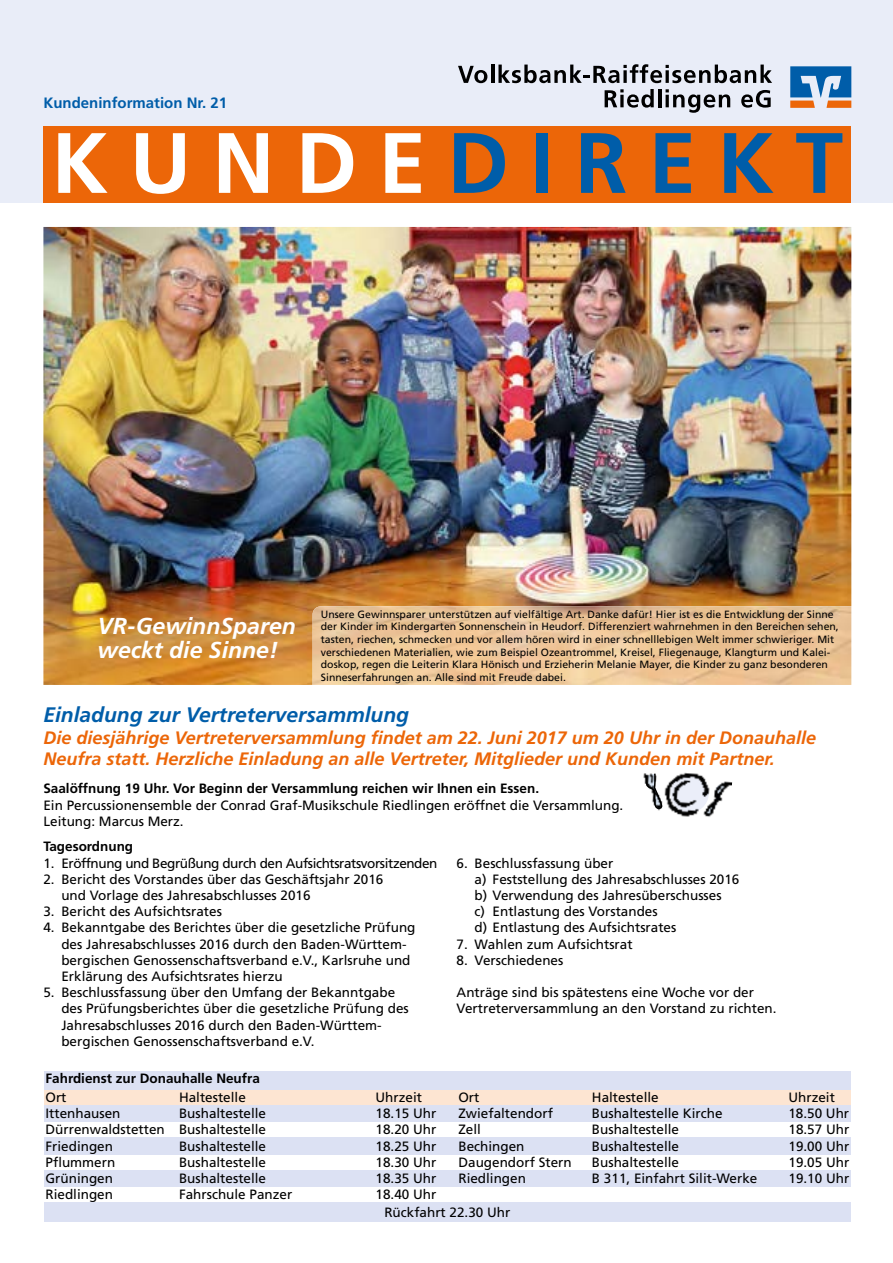
<style>
.page{position:relative;width:893px;height:1263px;background:#fff}
.page>*{position:absolute;margin:0;border:0;box-sizing:border-box;transform-origin:0 0}
.t1{font:700 85.5px "Frutiger";letter-spacing:.25em;color:#005da9}
.t2{font:italic 700 23.1px/24px "Frutiger";color:#fff}
.t3{font:italic 700 21px "Frutiger";color:#005da9}
.t4{font:italic 700 18px/21.6px "Frutiger";color:#ec6608}
.t5{font:700 15px "Frutiger";color:#005da9}
.t6{font:13.5px/16.2px "Frutiger";color:#000}
.t7{font:700 13.5px "Frutiger";color:#000}
.t8{font:13.5px "Frutiger";letter-spacing:-.03em;color:#000}
.t9{font:10.5px/12.6px "Frutiger";color:#000}
.s1{color:#fff}
</style>
<div class="page">
<img style="left:43px;top:227px;width:808px;height:458px">
<img style="left:313px;top:606px;width:538px;height:79px">
<div style="left:0;top:0;width:893px;height:202px;background:#e9edf8"></div>
<div style="left:43px;top:126px;width:808px;height:76px;background:#ec6608"></div>
<svg style="left:605px;top:89px;width:49px;height:19px"></svg>
<hr style="left:658px;top:89px;width:3px;height:18px;background:#000">
<svg style="left:666px;top:89px;width:64px;height:24px"></svg>
<svg style="left:741px;top:90px;width:30px;height:18px"></svg>
<svg style="left:458px;top:66px;width:29px;height:17px"></svg>
<hr style="left:491px;top:65px;width:3px;height:18px;background:#000">
<svg style="left:498px;top:64px;width:274px;height:19px"></svg>
<svg style="left:790px;top:66px;width:61px;height:42px"></svg>
<img style="left:643px;top:772px;width:90px;height:45px">
<div style="left:44px;top:1072px;width:807px;height:150px;background:#dce1f3"></div>
<div style="left:44px;top:1090px;width:807px;height:14px;background:#fde5d2"></div>
<div style="left:44px;top:1122px;width:807px;height:15px;background:#fff"></div>
<div style="left:44px;top:1155px;width:807px;height:14px;background:#fff"></div>
<div style="left:44px;top:1187px;width:807px;height:14px;background:#fff"></div>
<p class="t5" style="left:43px;top:94px;width:185px">Kundeninformation Nr. 21</p>
<h1 class="t1" style="left:51px;top:113px;width:793px"><span class="s1">KUNDE</span>DIREKT</h1>
<h2 class="t2" style="left:98px;top:614px;width:200px">VR-GewinnSparen weckt die Sinne!</h2>
<p class="t9" style="left:321px;top:608px;width:519px">Unsere Gewinnsparer unterstützen auf vielfältige Art. Danke dafür! Hier ist es die Entwicklung der Sinne der Kinder im Kindergarten Sonnenschein in Heudorf. Differenziert wahrnehmen in den Bereichen sehen, tasten, riechen, schmecken und vor allem hören wird in einer schnelllebigen Welt immer schwieriger. Mit verschiedenen Materialien, wie zum Beispiel Ozeantrommel, Kreisel, Fliegenauge, Klangturm und Kalei&shy;doskop, regen die Leiterin Klara Hönisch und Erzieherin Melanie Mayer, die Kinder zu ganz besonderen Sinneserfahrungen an. Alle sind mit Freude dabei.</p>
<h3 class="t3" style="left:43px;top:702px;width:367px">Einladung zur Vertreterversammlung</h3>
<h3 class="t4" style="left:43px;top:726px;width:774px">Die diesjährige Vertreterversammlung findet am 22. Juni 2017 um 20 Uhr in der Donauhalle<br>Neufra statt. Herzliche Einladung an alle Vertreter, Mitglieder und Kunden mit Partner.</h3>
<p class="t7" style="left:43px;top:781px;width:497px">Saalöffnung 19 Uhr. Vor Beginn der Versammlung reichen wir Ihnen ein Essen.</p>
<p class="t6" style="left:43px;top:797px;width:581px">Ein Percussionensemble der Conrad Graf-Musikschule Riedlingen eröffnet die Versammlung.<br>Leitung: Marcus Merz.</p>
<p class="t7" style="left:43px;top:839px;width:91px">Tagesordnung</p>
<p class="t8" style="left:43px;top:855px;width:396px">1. Eröffnung und Begrüßung durch den Aufsichtsratsvorsitzenden</p>
<p class="t6" style="left:61px;top:871px;width:323px;text-indent:-18px">2. Bericht des Vorstandes über das Geschäftsjahr 2016 und Vorlage des Jahresabschlusses 2016</p>
<p class="t6" style="left:43px;top:903px;width:180px">3. Bericht des Aufsichtsrates</p>
<p class="t6" style="left:61px;top:919px;width:356px;text-indent:-18px">4. Bekanntgabe des Berichtes über die gesetzliche Prüfung des Jahresabschlusses 2016 durch den Baden-Württem&shy;bergischen Genossenschaftsverband e.V., Karlsruhe und Erklärung des Aufsichtsrates hierzu</p>
<p class="t6" style="left:61px;top:984px;width:349px;text-indent:-18px">5. Beschlussfassung über den Umfang der Bekanntgabe des Prüfungsberichtes über die gesetzliche Prüfung des Jahresabschlusses 2016 durch den Baden-Württem&shy;bergischen Genossenschaftsverband e.V.</p>
<p class="t6" style="left:475px;top:855px;width:266px;text-indent:-18px">6. Beschlussfassung über<br>a) Feststellung des Jahresabschlusses 2016 b) Verwendung des Jahresüberschusses<br>c) Entlastung des Vorstandes<br>d) Entlastung des Aufsichtsrates</p>
<p class="t6" style="left:457px;top:936px;width:178px">7. Wahlen zum Aufsichtsrat</p>
<p class="t6" style="left:457px;top:952px;width:108px">8. Verschiedenes</p>
<p class="t6" style="left:457px;top:984px;width:321px">Anträge sind bis spätestens eine Woche vor der<br>Vertreterversammlung an den Vorstand zu richten.</p>
<p class="t7" style="left:46px;top:1071px;width:216px">Fahrdienst zur Donauhalle Neufra</p>
<p class="t6" style="left:46px;top:1089px;width:23px">Ort</p>
<p class="t6" style="left:179px;top:1089px;width:68px">Haltestelle</p>
<p class="t6" style="left:376px;top:1089px;width:48px">Uhrzeit</p>
<p class="t6" style="left:46px;top:1105px;width:77px">Ittenhausen</p>
<p class="t6" style="left:179px;top:1105px;width:89px">Bushaltestelle</p>
<p class="t6" style="left:376px;top:1105px;width:62px">18.15 Uhr</p>
<p class="t6" style="left:46px;top:1121px;width:222px">Dürrenwaldstetten Bushaltestelle</p>
<p class="t6" style="left:376px;top:1121px;width:62px">18.20 Uhr</p>
<p class="t6" style="left:46px;top:1138px;width:69px">Friedingen</p>
<p class="t6" style="left:179px;top:1138px;width:89px">Bushaltestelle</p>
<p class="t6" style="left:376px;top:1138px;width:62px">18.25 Uhr</p>
<p class="t6" style="left:46px;top:1154px;width:71px">Pflummern</p>
<p class="t6" style="left:179px;top:1154px;width:89px">Bushaltestelle</p>
<p class="t6" style="left:376px;top:1154px;width:62px">18.30 Uhr</p>
<p class="t6" style="left:46px;top:1170px;width:69px">Grüningen</p>
<p class="t6" style="left:179px;top:1170px;width:89px">Bushaltestelle</p>
<p class="t6" style="left:376px;top:1170px;width:62px">18.35 Uhr</p>
<p class="t6" style="left:46px;top:1186px;width:69px">Riedlingen</p>
<p class="t6" style="left:179px;top:1186px;width:115px">Fahrschule Panzer</p>
<p class="t6" style="left:384px;top:1185px;width:128px;line-height:17.5px;text-indent:-9px">18.40 Uhr<br>Rückfahrt 22.30 Uhr</p>
<p class="t6" style="left:458px;top:1089px;width:23px">Ort</p>
<p class="t6" style="left:592px;top:1089px;width:68px">Haltestelle</p>
<p class="t6" style="left:788px;top:1089px;width:48px">Uhrzeit</p>
<p class="t6" style="left:458px;top:1105px;width:96px">Zwiefaltendorf</p>
<p class="t6" style="left:592px;top:1105px;width:132px">Bushaltestelle Kirche</p>
<p class="t6" style="left:788px;top:1105px;width:62px">18.50 Uhr</p>
<p class="t6" style="left:458px;top:1121px;width:24px">Zell</p>
<p class="t6" style="left:592px;top:1121px;width:89px">Bushaltestelle</p>
<p class="t6" style="left:788px;top:1121px;width:62px">18.57 Uhr</p>
<p class="t6" style="left:458px;top:1138px;width:68px">Bechingen</p>
<p class="t6" style="left:592px;top:1138px;width:89px">Bushaltestelle</p>
<p class="t6" style="left:788px;top:1138px;width:62px">19.00 Uhr</p>
<p class="t6" style="left:458px;top:1154px;width:115px">Daugendorf Stern</p>
<p class="t6" style="left:592px;top:1154px;width:89px">Bushaltestelle</p>
<p class="t6" style="left:788px;top:1154px;width:62px">19.05 Uhr</p>
<p class="t6" style="left:458px;top:1170px;width:69px">Riedlingen</p>
<p class="t6" style="left:592px;top:1170px;width:167px">B 311, Einfahrt Silit-Werke</p>
<p class="t6" style="left:788px;top:1170px;width:62px">19.10 Uhr</p>
</div>
